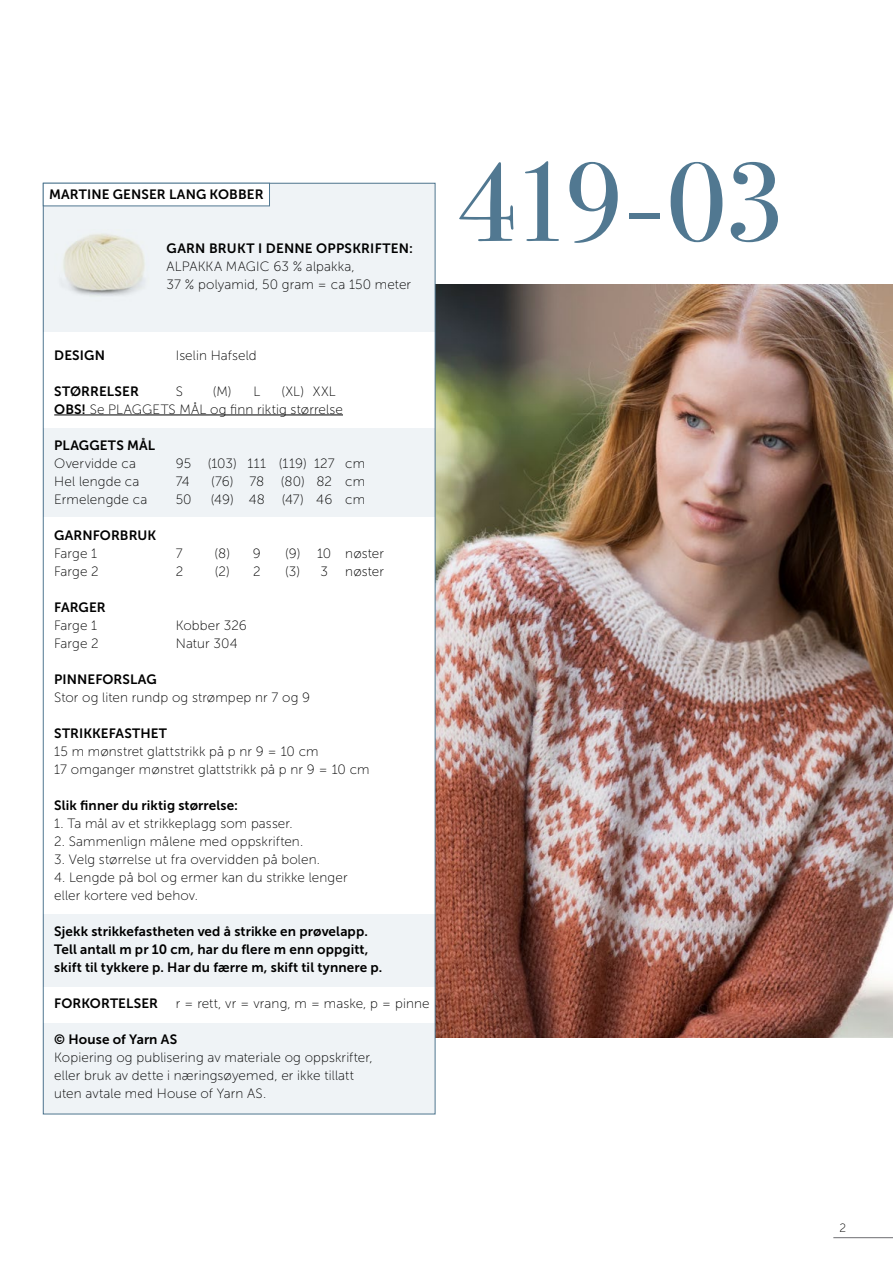
<style>
.page{position:relative;width:893px;height:1263px;background:#fff}
.page>*{position:absolute;margin:0;border:0;box-sizing:border-box;transform-origin:0 0}
.t1{font:111.9px "Bodoni Svty Two ITCTT";color:#517891}
.INNHOLD{font:13.5px "Museo Sans 100";letter-spacing:.01em;color:#000}
.INNHOLD-2{font:13.5px "Museo Sans 700";letter-spacing:.01em;color:#000}
.INNHOLD-_Opps{font:13.5px "Museo Sans 700";letter-spacing:.01em;color:#000}
.t2{font:12px "Museo Sans 100";color:#000}
.s1{font-family:"Museo Sans 700"}
</style>
<div class="page">
<hr style="left:833px;top:1237px;width:60px;height:1px;background:#6d6e71">
<img style="left:435px;top:285px;width:458px;height:752px">
<hr style="left:54px;top:415px;width:289px;height:1px;background:#000">
<div style="left:43px;top:183px;width:392px;height:148px;background:#eff3f6"></div>
<div style="left:43px;top:183px;width:226px;height:23px;background:#fff"></div>
<div style="left:43px;top:183px;width:227px;height:23px;border:1px solid #517891"></div>
<img style="left:63px;top:233px;width:82px;height:63px">
<div style="left:43px;top:914px;width:392px;height:73px;background:#eff3f6"></div>
<div style="left:43px;top:1023px;width:392px;height:91px;background:#eff3f6"></div>
<div style="left:43px;top:429px;width:392px;height:88px;background:#eff3f6"></div>
<p class="INNHOLD-_Opps" style="left:49px;top:187px;width:216px">MARTINE GENSER LANG KOBBER</p>
<p class="INNHOLD-2" style="left:167px;top:241px;width:248px">GARN BRUKT I DENNE OPPSKRIFTEN:</p>
<p class="INNHOLD" style="left:167px;top:259px;width:190px">ALPAKKA MAGIC 63 % alpakka,</p>
<p class="INNHOLD" style="left:167px;top:277px;width:246px">37 % polyamid, 50 gram = ca 150 meter</p>
<p class="INNHOLD-2" style="left:54px;top:347px;width:52px">DESIGN</p>
<p class="INNHOLD" style="left:176px;top:348px;width:83px">Iselin Hafseld</p>
<p class="INNHOLD-2" style="left:54px;top:383px;width:86px">STØRRELSER</p>
<p class="INNHOLD" style="left:176px;top:384px;width:9px">S</p>
<p class="INNHOLD" style="left:213px;top:384px;width:49px">(M) L</p>
<p class="INNHOLD" style="left:281px;top:384px;width:56px">(XL) XXL</p>
<p class="INNHOLD" style="left:54px;top:402px;width:290px"><span class="s1">OBS!</span> Se PLAGGETS MÅL og finn riktig størrelse</p>
<p class="INNHOLD-2" style="left:54px;top:437px;width:102px">PLAGGETS MÅL</p>
<p class="INNHOLD" style="left:54px;top:456px;width:83px">Overvidde ca</p>
<p class="INNHOLD" style="left:176px;top:456px;width:191px">95 (103) 111 (119) 127 cm</p>
<p class="INNHOLD" style="left:54px;top:474px;width:87px">Hel lengde ca</p>
<p class="INNHOLD" style="left:176px;top:474px;width:15px">74</p>
<p class="INNHOLD" style="left:211px;top:474px;width:155px">(76) 78 (80) 82 cm</p>
<p class="INNHOLD" style="left:54px;top:492px;width:95px">Ermelengde ca</p>
<p class="INNHOLD" style="left:176px;top:492px;width:17px">50</p>
<p class="INNHOLD" style="left:211px;top:492px;width:156px">(49) 48 (47) 46 cm</p>
<p class="INNHOLD-2" style="left:54px;top:527px;width:104px">GARNFORBRUK</p>
<p class="INNHOLD" style="left:54px;top:546px;width:44px">Farge 1</p>
<p class="INNHOLD" style="left:176px;top:546px;width:8px">7</p>
<p class="INNHOLD" style="left:214px;top:546px;width:48px">(8) 9</p>
<p class="INNHOLD" style="left:285px;top:546px;width:100px">(9) 10 nøster</p>
<p class="INNHOLD" style="left:54px;top:564px;width:46px">Farge 2</p>
<p class="INNHOLD" style="left:176px;top:564px;width:9px">2</p>
<p class="INNHOLD" style="left:215px;top:564px;width:47px">(2) 2</p>
<p class="INNHOLD" style="left:285px;top:564px;width:44px">(3) 3</p>
<p class="INNHOLD" style="left:345px;top:564px;width:40px">nøster</p>
<p class="INNHOLD-2" style="left:54px;top:599px;width:53px">FARGER</p>
<p class="INNHOLD" style="left:54px;top:618px;width:44px">Farge 1</p>
<p class="INNHOLD" style="left:176px;top:618px;width:72px">Kobber 326</p>
<p class="INNHOLD" style="left:54px;top:636px;width:46px">Farge 2</p>
<p class="INNHOLD" style="left:176px;top:636px;width:63px">Natur 304</p>
<p class="INNHOLD-2" style="left:54px;top:671px;width:104px">PINNEFORSLAG</p>
<p class="INNHOLD" style="left:54px;top:690px;width:257px">Stor og liten rundp og strømpep nr 7 og 9</p>
<p class="INNHOLD-2" style="left:54px;top:725px;width:114px">STRIKKEFASTHET</p>
<p class="INNHOLD" style="left:54px;top:744px;width:266px">15 m mønstret glattstrikk på p nr 9 = 10 cm</p>
<p class="INNHOLD" style="left:54px;top:762px;width:317px">17 omganger mønstret glattstrikk på p nr 9 = 10 cm</p>
<p class="INNHOLD-2" style="left:54px;top:797px;width:185px">Slik finner du riktig størrelse:</p>
<p class="INNHOLD" style="left:54px;top:816px;width:240px">1. Ta mål av et strikkeplagg som passer.</p>
<p class="INNHOLD" style="left:54px;top:834px;width:250px">2. Sammenlign målene med oppskriften.</p>
<p class="INNHOLD" style="left:54px;top:852px;width:267px">3. Velg størrelse ut fra overvidden på bolen.</p>
<p class="INNHOLD" style="left:54px;top:870px;width:295px">4. Lengde på bol og ermer kan du strikke lenger</p>
<p class="INNHOLD" style="left:54px;top:888px;width:145px">eller kortere ved behov.</p>
<p class="INNHOLD-2" style="left:54px;top:923px;width:315px">Sjekk strikkefastheten ved å strikke en prøvelapp.</p>
<p class="INNHOLD-2" style="left:54px;top:941px;width:316px">Tell antall m pr 10 cm, har du flere m enn oppgitt,</p>
<p class="INNHOLD-2" style="left:54px;top:959px;width:330px">skift til tykkere p. Har du færre m, skift til tynnere p.</p>
<p class="INNHOLD-2" style="left:54px;top:995px;width:105px">FORKORTELSER</p>
<p class="INNHOLD" style="left:176px;top:996px;width:255px">r = rett, vr = vrang, m = maske, p = pinne</p>
<p class="INNHOLD-2" style="left:54px;top:1031px;width:124px">© House of Yarn AS</p>
<p class="INNHOLD" style="left:54px;top:1050px;width:320px">Kopiering og publisering av materiale og oppskrifter,</p>
<p class="INNHOLD" style="left:54px;top:1068px;width:301px">eller bruk av dette i næringsøyemed, er ikke tillatt</p>
<p class="INNHOLD" style="left:54px;top:1086px;width:214px">uten avtale med House of Yarn AS.</p>
<p class="t1" style="left:457px;top:111px;width:329px">419-03</p>
<p class="t2" style="left:839px;top:1221px;width:8px">2</p>
</div>
